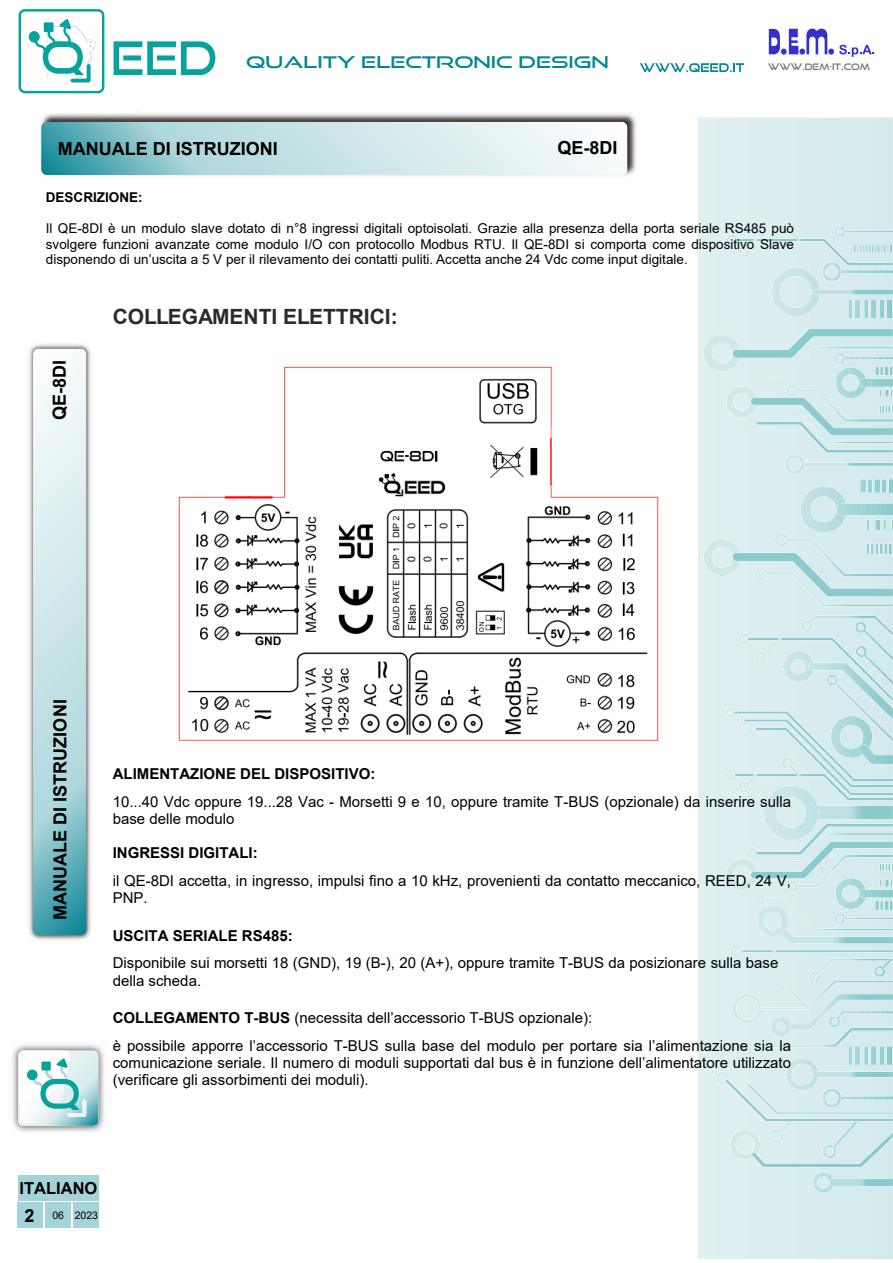
<style>
.page{position:relative;width:893px;height:1263px;background:#fff}
.page>*{position:absolute;margin:0;border:0;box-sizing:border-box;transform-origin:0 0}
.t1{font:700 21px "Arial";color:#2c2b2a}
.t2{font:700 18px "Arial";color:#000}
.t3{font:700 16.5px "Arial";color:#000}
.t4{font:16.2px "Good Times Rg";color:#008897;scale:1.22 1}
.t5{font:15px/17.2px "Arial";color:#000}
.t6{font:700 15px "Arial";color:#000}
.t7{font:13.5px/15.5px "Arial";color:#000;text-align:justify}
.t8{font:700 13.5px "Arial";color:#000}
.t9{font:10.5px "Arial";color:#000}
.t10{font:9px "Good Times Rg";color:#707070}
.s1{font-size:10.5px}
.s2{font-weight:700}
.s3{font-weight:700;font-size:18px}
</style>
<div class="page">
<div style="left:698px;top:117px;width:195px;height:1142px;background:#dceef0"></div>
<div style="left:18px;top:1202px;width:25px;height:25px;background:#a5d3da"></div>
<div style="left:45px;top:1202px;width:26px;height:25px;background:#a5d3da"></div>
<div style="left:73px;top:1202px;width:25px;height:25px;background:#a5d3da"></div>
<img style="left:42px;top:111px;width:594px;height:65px">
<svg style="left:41px;top:122px;width:586px;height:53px;background:#bbdde1"></svg>
<img style="left:28px;top:343px;width:63px;height:597px">
<svg style="left:33px;top:348px;width:53px;height:586px;background:#bcdde1"></svg>
<img style="left:12px;top:1044px;width:92px;height:88px">
<svg style="left:18px;top:1050px;width:68px;height:75px"></svg>
<div style="left:41px;top:1061px;width:10px;height:9px;background:#07a29c"></div>
<svg style="left:774px;top:533px;width:7px;height:5px"></svg>
<svg style="left:781px;top:533px;width:6px;height:5px"></svg>
<svg style="left:703px;top:538px;width:190px;height:68px;background:#cfe8ea"></svg>
<svg style="left:800px;top:486px;width:5px;height:46px"></svg>
<svg style="left:805px;top:486px;width:4px;height:46px"></svg>
<svg style="left:809px;top:486px;width:4px;height:46px"></svg>
<svg style="left:813px;top:486px;width:5px;height:46px"></svg>
<svg style="left:818px;top:486px;width:4px;height:46px"></svg>
<svg style="left:822px;top:486px;width:4px;height:46px"></svg>
<svg style="left:826px;top:486px;width:5px;height:46px"></svg>
<svg style="left:831px;top:486px;width:4px;height:46px"></svg>
<svg style="left:835px;top:486px;width:5px;height:46px"></svg>
<svg style="left:840px;top:486px;width:4px;height:46px"></svg>
<hr style="left:844px;top:486px;width:2px;height:46px;background:#acd9da">
<svg style="left:836px;top:503px;width:6px;height:12px"></svg>
<div style="left:860px;top:479px;width:7px;height:13px;background:#a0d4d6"></div>
<svg style="left:866px;top:479px;width:7px;height:13px"></svg>
<svg style="left:873px;top:479px;width:8px;height:13px"></svg>
<svg style="left:881px;top:479px;width:8px;height:13px"></svg>
<hr style="left:889px;top:479px;width:4px;height:13px;background:#89cacc">
<svg style="left:868px;top:520px;width:9px;height:10px"></svg>
<svg style="left:877px;top:520px;width:10px;height:10px"></svg>
<svg style="left:887px;top:520px;width:6px;height:10px"></svg>
<svg style="left:867px;top:544px;width:9px;height:10px"></svg>
<svg style="left:876px;top:544px;width:11px;height:10px"></svg>
<svg style="left:887px;top:544px;width:4px;height:10px"></svg>
<svg style="left:813px;top:1172px;width:7px;height:20px"></svg>
<svg style="left:820px;top:1172px;width:9px;height:20px"></svg>
<svg style="left:829px;top:1172px;width:4px;height:20px"></svg>
<svg style="left:829px;top:1178px;width:64px;height:7px"></svg>
<svg style="left:725px;top:615px;width:168px;height:449px;background:#d0e9eb"></svg>
<hr style="left:786px;top:986px;width:3px;height:23px;background:#cae7e7">
<svg style="left:787px;top:986px;width:9px;height:23px"></svg>
<svg style="left:796px;top:986px;width:8px;height:23px"></svg>
<svg style="left:804px;top:986px;width:5px;height:23px"></svg>
<hr style="left:786px;top:1058px;width:2px;height:32px;background:#cae7e7">
<svg style="left:787px;top:1058px;width:6px;height:13px"></svg>
<svg style="left:793px;top:1058px;width:6px;height:13px"></svg>
<svg style="left:799px;top:1058px;width:6px;height:13px"></svg>
<svg style="left:805px;top:1058px;width:6px;height:13px"></svg>
<svg style="left:811px;top:1058px;width:6px;height:13px"></svg>
<hr style="left:817px;top:1058px;width:1px;height:32px;background:#bbe0e1">
<hr style="left:785px;top:454px;width:2px;height:20px;background:#cae7e7">
<svg style="left:786px;top:454px;width:10px;height:20px"></svg>
<svg style="left:796px;top:454px;width:8px;height:20px"></svg>
<svg style="left:716px;top:1071px;width:177px;height:96px;background:#d2e9eb"></svg>
<svg style="left:822px;top:273px;width:4px;height:8px"></svg>
<svg style="left:826px;top:273px;width:10px;height:8px"></svg>
<svg style="left:836px;top:273px;width:5px;height:8px"></svg>
<svg style="left:772px;top:273px;width:3px;height:43px"></svg>
<svg style="left:775px;top:273px;width:4px;height:43px"></svg>
<svg style="left:779px;top:273px;width:4px;height:43px"></svg>
<svg style="left:783px;top:273px;width:4px;height:43px"></svg>
<svg style="left:787px;top:273px;width:5px;height:43px"></svg>
<svg style="left:792px;top:273px;width:4px;height:43px"></svg>
<svg style="left:796px;top:273px;width:4px;height:43px"></svg>
<svg style="left:800px;top:273px;width:4px;height:43px"></svg>
<svg style="left:804px;top:273px;width:4px;height:43px"></svg>
<svg style="left:808px;top:273px;width:5px;height:43px"></svg>
<svg style="left:813px;top:273px;width:4px;height:16px"></svg>
<hr style="left:817px;top:268px;width:2px;height:48px;background:#bce1e1">
<svg style="left:813px;top:289px;width:80px;height:29px;background:#c3e3e4"></svg>
<svg style="left:726px;top:223px;width:167px;height:50px;background:#d3eaec"></svg>
<svg style="left:703px;top:328px;width:190px;height:124px;background:#cee8e9"></svg>
<div style="left:18px;top:1175px;width:80px;height:25px;background:#a5d3da"></div>
<svg style="left:769px;top:29px;width:105px;height:28px"></svg>
<div style="left:19px;top:9px;width:85px;height:84px;border:2px solid #07a29c;border-radius:5px"></div>
<div style="left:29px;top:32px;width:10px;height:10px;background:#07a29c;border-radius:50%"></div>
<div style="left:29px;top:31px;width:11px;height:11px;border:1px solid #07a29c;border-radius:50%"></div>
<svg style="left:33px;top:19px;width:60px;height:64px"></svg>
<div style="left:44px;top:22px;width:10px;height:10px;background:#07a29c"></div>
<svg style="left:114px;top:41px;width:101px;height:34px"></svg>
<svg style="left:640px;top:63px;width:104px;height:9px"></svg>
<img style="left:178px;top:366px;width:481px;height:375px">
<div style="left:204px;top:354px;width:77px;height:142px;background:#fff"></div>
<div style="left:551px;top:427px;width:109px;height:60px;background:#fff"></div>
<p class="t4" style="left:246px;top:56px;width:299px">QUALITY ELECTRONIC DESIGN</p>
<p class="t10" style="left:768px;top:64px;width:103px">WWW.DEM-IT<span class="s1">.</span>COM</p>
<p class="t2" style="left:58px;top:141px;width:221px">MANUALE DI ISTRUZIONI</p>
<p class="t2" style="left:557px;top:141px;width:62px">QE-8DI</p>
<p class="t8" style="left:46px;top:192px;width:98px">DESCRIZIONE:</p>
<p class="t7" style="left:46px;top:222px;width:749px">Il QE-8DI è un modulo slave dotato di n°8 ingressi digitali optoisolati. Grazie alla presenza della porta seriale RS485 può svolgere funzioni avanzate come modulo I/O con protocollo Modbus RTU. Il QE-8DI si comporta come dispositivo Slave disponendo di un’uscita a 5 V per il rilevamento dei contatti puliti. Accetta anche 24 Vdc come input digitale.</p>
<p class="t2" style="left:53px;top:420px;width:62px;rotate:-90deg">QE-8DI</p>
<h1 class="t1" style="left:113px;top:309px;width:286px">COLLEGAMENTI ELETTRICI:</h1>
<p class="t2" style="left:53px;top:919px;width:221px;rotate:-90deg">MANUALE DI ISTRUZIONI</p>
<p class="t6" style="left:113px;top:768px;width:264px">ALIMENTAZIONE DEL DISPOSITIVO:</p>
<p class="t5" style="left:113px;top:794px;width:680px">10...40 Vdc oppure 19...28 Vac - Morsetti 9 e 10, oppure tramite T-BUS (opzionale) da inserire sulla base delle modulo</p>
<p class="t6" style="left:113px;top:847px;width:146px">INGRESSI DIGITALI:</p>
<p class="t5" style="left:113px;top:873px;width:680px">il QE-8DI accetta, in ingresso, impulsi fino a 10 kHz, provenienti da contatto meccanico, REED, 24 V,<br>PNP.</p>
<p class="t6" style="left:113px;top:929px;width:182px">USCITA SERIALE RS485:</p>
<p class="t5" style="left:113px;top:955px;width:667px">Disponibile sui morsetti 18 (GND), 19 (B-), 20 (A+), oppure tramite T-BUS da posizionare sulla base della scheda.</p>
<p class="t5" style="left:113px;top:1005px;width:680px;line-height:27.5px"><span class="s2">COLLEGAMENTO T-BUS</span> (necessita dell’accessorio T-BUS opzionale):<br>è possibile apporre l’accessorio T-BUS sulla base del modulo per portare sia l’alimentazione sia la</p>
<p class="t5" style="left:113px;top:1055px;width:680px">comunicazione seriale. Il numero di moduli supportati dal bus è in funzione dell’alimentatore utilizzato (verificare gli assorbimenti dei moduli).</p>
<p class="t3" style="left:20px;top:1181px;width:79px">ITALIANO</p>
<p class="t9" style="left:25px;top:1211px;width:75px"><span class="s3">2</span> 06 2023</p>
</div>
